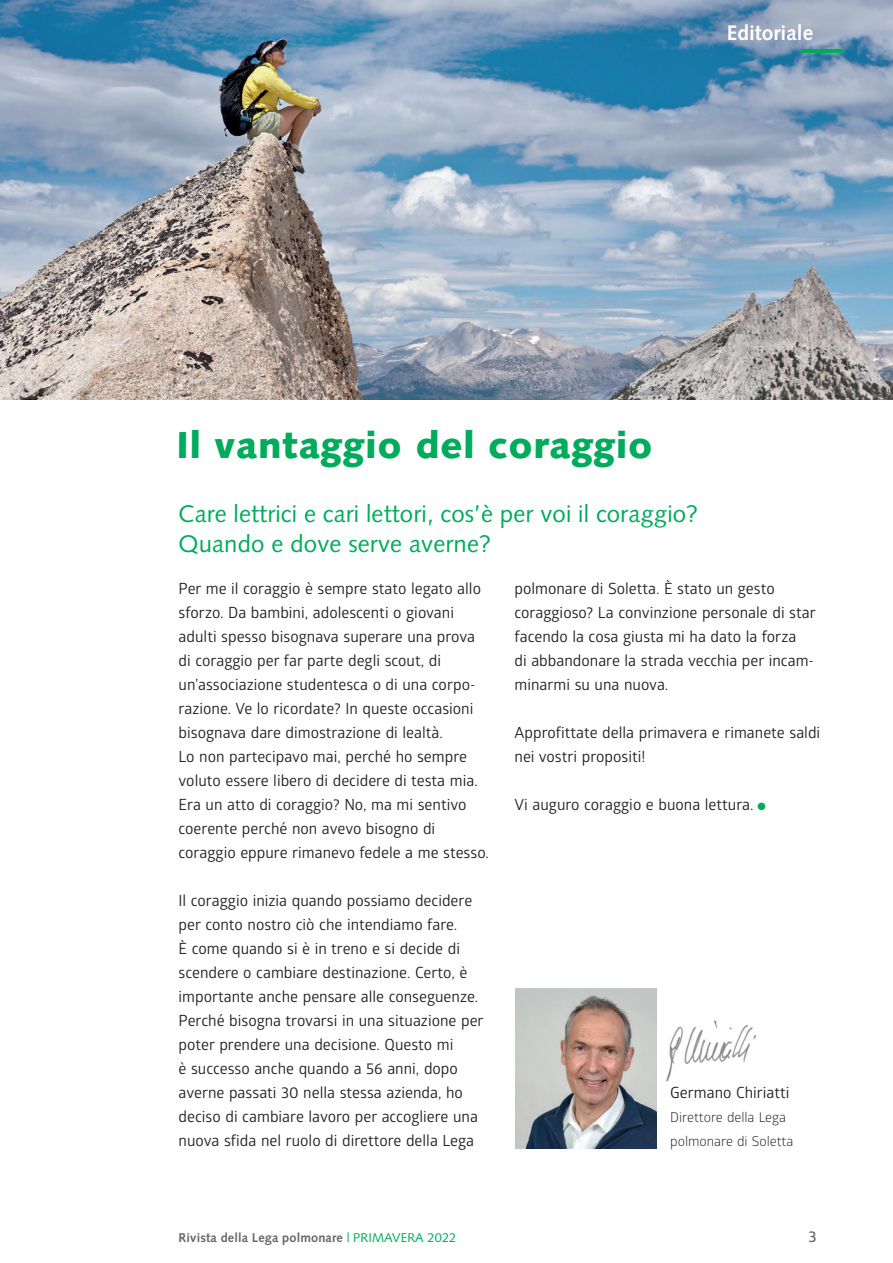
<style>
.page{position:relative;width:893px;height:1263px;background:#fff}
.page>*{position:absolute;margin:0;border:0;box-sizing:border-box;transform-origin:0 0}
.t1{font:900 37.5px "Syntax";letter-spacing:.02em;color:#00ab5b}
.t2{font:24px/30px "Syntax";letter-spacing:.005em;color:#00ab5b}
.t3{font:700 21px "Syntax";color:#fff}
.t4{font:15.45px/24px "Glober";color:#231f20}
.t5{font:600 15.45px "Glober";color:#67676a}
.t6{font:13.5px/24px "Glober";color:#231f20}
.t7{font:700 12.75px "Syntax";letter-spacing:.01em;color:#67676a}
.s1{color:#00ab5b}
.s2{font-weight:400;color:#00ab5b}
</style>
<div class="page">
<img style="left:0;top:0;width:893px;height:400px">
<img style="left:666px;top:1020px;width:91px;height:62px">
<img style="left:516px;top:988px;width:140px;height:160px">
<hr style="left:801px;top:49px;width:43px;height:4px;background:#00ab5b">
<p class="t3" style="left:727px;top:21px;width:88px">Editoriale</p>
<p class="t1" style="left:176px;top:422px;width:477px">Il vantaggio del coraggio</p>
<p class="t2" style="left:179px;top:498px;width:521px">Care lettrici e cari lettori, cos’è per voi il coraggio?<br>Quando e dove serve averne?</p>
<p class="t4" style="left:179px;top:575px;width:312px">Per me il coraggio è sempre stato legato allo sforzo. Da bambini, adolescenti o giovani adulti spesso bisognava superare una prova di coraggio per far parte degli scout, di un’associazione studentesca o di una corpo&shy;razione. Ve lo ricordate? In queste occasioni bisognava dare dimostrazione di lealtà.<br>Lo non partecipavo mai, perché ho sempre voluto essere libero di decidere di testa mia.<br>Era un atto di coraggio? No, ma mi sentivo coerente perché non avevo bisogno di coraggio eppure rimanevo fedele a me stesso.</p>
<p class="t4" style="left:179px;top:887px;width:307px">Il coraggio inizia quando possiamo decidere per conto nostro ciò che intendiamo fare.<br>È come quando si è in treno e si decide di scendere o cambiare destinazione. Certo, è importante anche pensare alle conseguenze.<br>Perché bisogna trovarsi in una situazione per poter prendere una decisione. Questo mi<br>è successo anche quando a 56 anni, dopo averne passati 30 nella stessa azienda, ho deciso di cambiare lavoro per accogliere una nuova sfida nel ruolo di direttore della Lega</p>
<p class="t4" style="left:514px;top:575px;width:303px">polmonare di Soletta. È stato un gesto coraggioso? La convinzione personale di star facendo la cosa giusta mi ha dato la forza<br>di abbandonare la strada vecchia per incam&shy;minarmi su una nuova.</p>
<p class="t4" style="left:514px;top:719px;width:307px">Approfittate della primavera e rimanete saldi nei vostri propositi!</p>
<p class="t4" style="left:514px;top:791px;width:253px">Vi auguro coraggio e buona lettura. <span class="s1">●</span></p>
<p class="t4" style="left:670px;top:1079px;width:121px">Germano Chiriatti</p>
<p class="t6" style="left:670px;top:1104px;width:125px">Direttore della Lega polmonare di Soletta</p>
<p class="t7" style="left:179px;top:1230px;width:279px">Rivista della Lega polmonare <span class="s2">| PRIMAVERA 2022</span></p>
<p class="t5" style="left:808px;top:1225px;width:10px">3</p>
</div>
